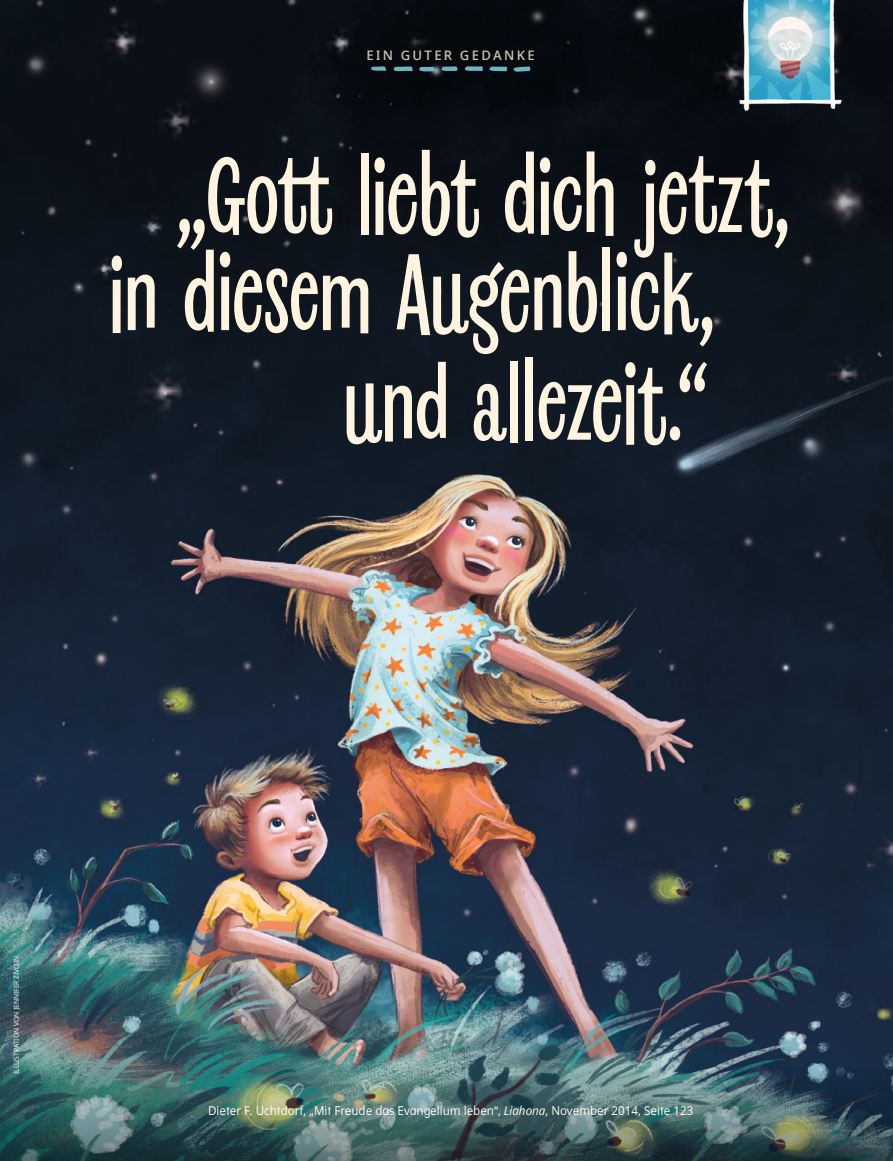
<style>
.page{position:relative;width:893px;height:1161px;background:#fff}
.page>*{position:absolute;margin:0;border:0;box-sizing:border-box;transform-origin:0 0}
.p1_first_Revla{font:700 108px/109.5px "Revla Sans";letter-spacing:-.015em;color:#fff4e0;text-align:right}
.h1__series_title{font:600 13.2px "Dots Solidlds Lat";letter-spacing:.175em;color:#c8c1ae}
.t1{font:12.3px "Dots Solidlds Lat";color:#fff;scale:.95 1}
.t2{font:6.75px "Dots Solidlds Lat";color:#fff}
.s1{font-style:italic}
</style>
<div class="page">
<img style="left:0;top:0;width:893px;height:1063px">
<img style="left:737px;top:0;width:106px;height:111px">
<svg style="left:394px;top:67px;width:19px;height:4px"></svg>
<svg style="left:464px;top:66px;width:19px;height:5px"></svg>
<svg style="left:489px;top:66px;width:42px;height:6px"></svg>
<svg style="left:419px;top:67px;width:16px;height:4px"></svg>
<svg style="left:441px;top:66px;width:17px;height:5px"></svg>
<svg style="left:371px;top:66px;width:15px;height:5px"></svg>
<img style="left:0;top:1063px;width:893px;height:98px">
<p class="h1__series_title" style="left:367px;top:45px;width:170px">EIN GUTER GEDANKE</p>
<p class="p1_first_Revla" style="left:175px;top:142px;width:619px">„Gott liebt dich jetzt,</p>
<p class="p1_first_Revla" style="left:108px;top:240px;width:610px">in diesem Augenblick, und allezeit.“</p>
<p class="t2" style="left:11px;top:1074px;width:120px;rotate:-90deg">ILLUSTRATION VON JENNIFER ZIVOIN</p>
<p class="t1" style="left:208px;top:1102px;width:512px">Dieter F. Uchtdorf, „Mit Freude das Evangelium leben“, <span class="s1">Liahona</span>, November 2014, Seite 123</p>
</div>
